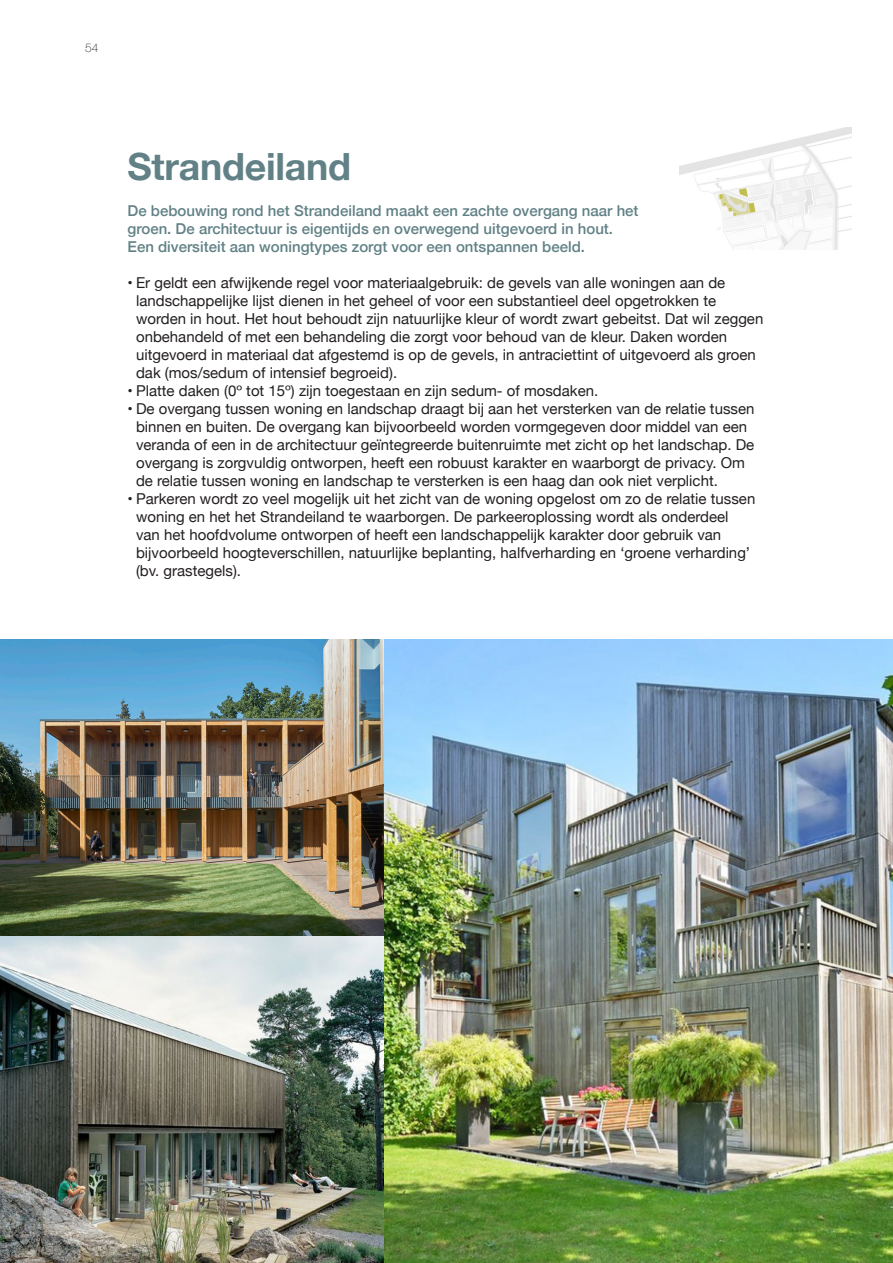
<style>
.page{position:relative;width:893px;height:1263px;background:#fff}
.page>*{position:absolute;margin:0;border:0;box-sizing:border-box;transform-origin:0 0}
.Inleiding_brood{font:700 37.5px "Helvetica Neue";letter-spacing:-.005em;color:#618186}
.t1{font:15px/18px "Helvetica Neue";color:#231f20}
.BROOD_KOPPEN{font:500 15px/18px "Helvetica Neue";color:#618186}
.t2{font:100 12px "Helvetica Neue";color:#231f20}
</style>
<div class="page">
<img style="left:0;top:640px;width:893px;height:623px">
<img style="left:679px;top:128px;width:172px;height:121px">
<p class="t2" style="left:85px;top:39px;width:15px">54</p>
<p class="Inleiding_brood" style="left:128px;top:137px;width:225px">Strandeiland</p>
<p class="BROOD_KOPPEN" style="left:128px;top:200px;width:513px">De bebouwing rond het Strandeiland maakt een zachte overgang naar het groen. De architectuur is eigentijds en overwegend uitgevoerd in hout.<br>Een diversiteit aan woningtypes zorgt voor een ontspannen beeld.</p>
<p class="t1" style="left:136px;top:275px;width:629px;text-indent:-9px">• Er geldt een afwijkende regel voor materiaalgebruik: de gevels van alle woningen aan de landschappelijke lijst dienen in het geheel of voor een substantieel deel opgetrokken te worden in hout. Het hout behoudt zijn natuurlijke kleur of wordt zwart gebeitst. Dat wil zeggen onbehandeld of met een behandeling die zorgt voor behoud van de kleur. Daken worden uitgevoerd in materiaal dat afgestemd is op de gevels, in antraciettint of uitgevoerd als groen dak (mos/sedum of intensief begroeid).</p>
<p class="t1" style="left:128px;top:383px;width:472px">• Platte daken (0º tot 15º) zijn toegestaan en zijn sedum- of mosdaken.</p>
<p class="t1" style="left:136px;top:401px;width:620px;text-indent:-9px">• De overgang tussen woning en landschap draagt bij aan het versterken van de relatie tussen binnen en buiten. De overgang kan bijvoorbeeld worden vormgegeven door middel van een veranda of een in de architectuur geïntegreerde buitenruimte met zicht op het landschap. De overgang is zorgvuldig ontworpen, heeft een robuust karakter en waarborgt de privacy. Om de relatie tussen woning en landschap te versterken is een haag dan ook niet verplicht.</p>
<p class="t1" style="left:136px;top:491px;width:621px;text-indent:-9px">• Parkeren wordt zo veel mogelijk uit het zicht van de woning opgelost om zo de relatie tussen woning en het het Strandeiland te waarborgen. De parkeeroplossing wordt als onderdeel van het hoofdvolume ontworpen of heeft een landschappelijk karakter door gebruik van bijvoorbeeld hoogteverschillen, natuurlijke beplanting, halfverharding en ‘groene verharding’ (bv. grastegels).</p>
</div>
